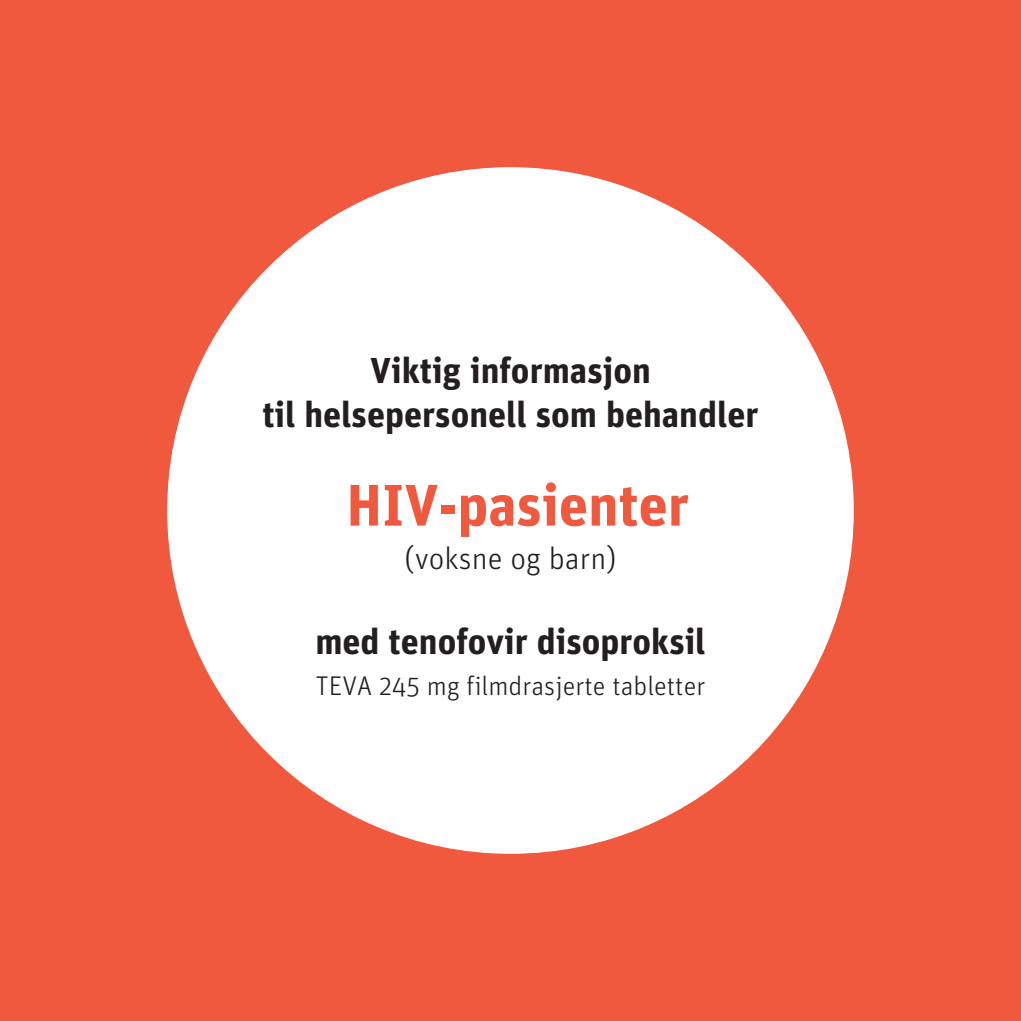
<style>
.page{position:relative;width:1021px;height:1021px;background:#fff}
.page>*{position:absolute;margin:0;border:0;box-sizing:border-box;transform-origin:0 0}
.t1{font:700 58.5px "Unit OT";color:#f0593e}
.t2{font:700 36px/43.2px "Unit OT";color:#231f20;text-align:center}
.t3{font:300 31.5px "Unit OT";color:#231f20}
.t4{font:300 27px "Unit OT";color:#231f20}
</style>
<div class="page">
<div style="left:0;top:0;width:1020px;height:1020px;background:#f0593e"></div>
<div style="left:167px;top:167px;width:686px;height:686px;background:#fff;border-radius:50%"></div>
<p class="t2" style="left:262px;top:348px;width:497px">Viktig informasjon<br>til helsepersonell som behandler</p>
<h1 class="t1" style="left:346px;top:467px;width:344px">HIV-pasienter</h1>
<p class="t3" style="left:404px;top:539px;width:214px">(voksne og barn)</p>
<p class="t2" style="left:315px;top:619px;width:392px">med tenofovir disoproksil</p>
<p class="t4" style="left:315px;top:669px;width:391px">TEVA 245 mg filmdrasjerte tabletter</p>
</div>
